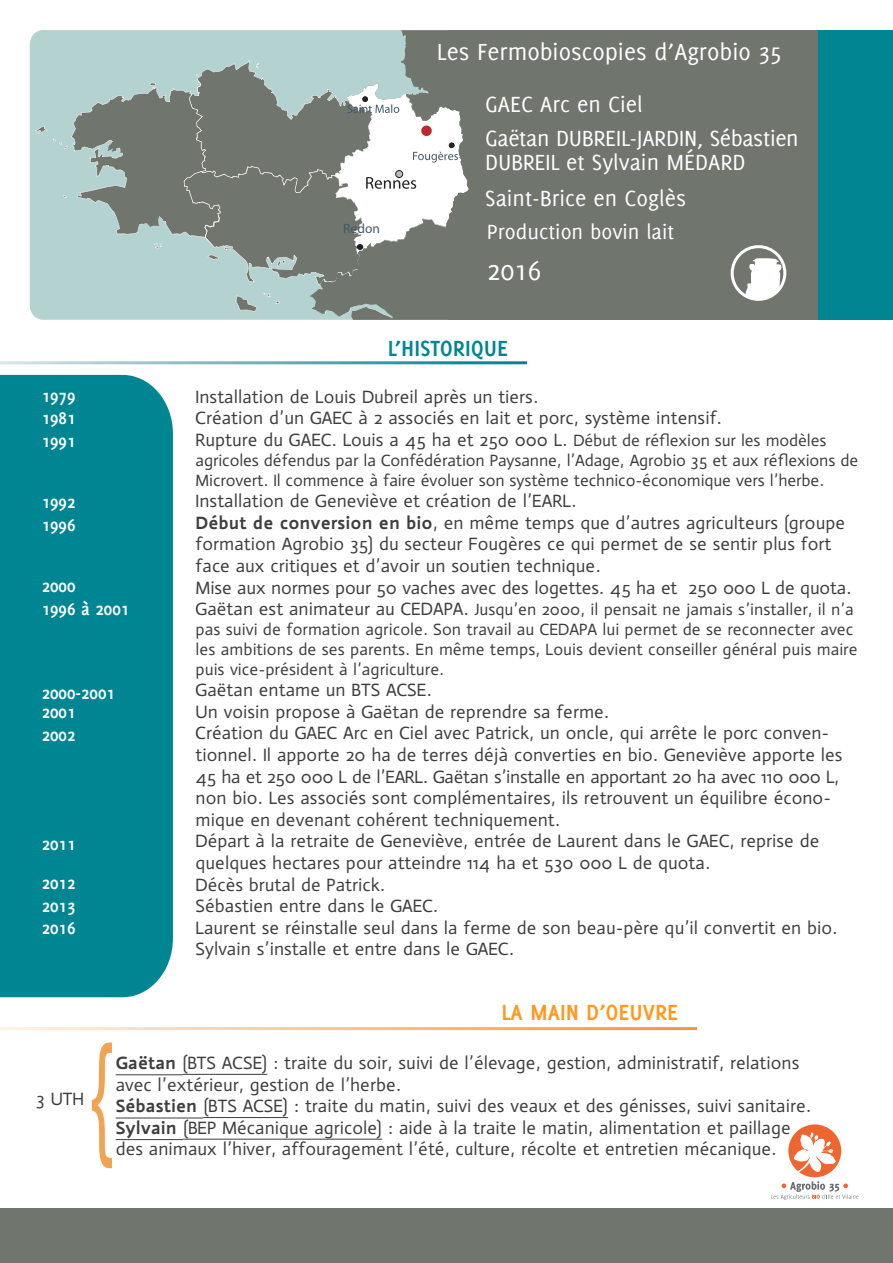
<style>
.page{position:relative;width:893px;height:1263px;background:#fff}
.page>*{position:absolute;margin:0;border:0;box-sizing:border-box;transform-origin:0 0}
.t1{font:30px "Myriad Pro";color:#fff}
.t2{font:30px "Delicious";color:#fff}
.t3{font:25.5px "Delicious";color:#fff}
.t4{font:24px/24px "Delicious";color:#fff}
.t5{font:700 24px "Delicious";color:#ff9821}
.t6{font:700 24px "Delicious";color:#008592}
.t7{font:22.5px "Delicious";color:#fff}
.t8{font:700 18.75px "Delicious";color:#fff}
.t9{font:18px/21.6px "actor";color:#3e3e3f}
.t10{font:16.5px/19.8px "actor";color:#3e3e3f}
.t11{font:13.5px "Myriad";color:#435869}
.s1{font-size:16.5px}
.s2{font-weight:700}
.s3{font-size:18px}
</style>
<div class="page">
<div style="left:0;top:375px;width:173px;height:622px;background:#008592"></div>
<svg style="left:771px;top:1124px;width:87px;height:76px"></svg>
<div style="left:0;top:1209px;width:893px;height:54px;background:#70756e"></div>
<svg style="left:92px;top:1042px;width:20px;height:126px"></svg>
<hr style="left:116px;top:1074px;width:67px;height:1px;background:#3e3e3f">
<hr style="left:183px;top:1074px;width:84px;height:1px;background:#3e3e3f">
<hr style="left:116px;top:1117px;width:87px;height:1px;background:#3e3e3f">
<hr style="left:203px;top:1117px;width:85px;height:1px;background:#3e3e3f">
<hr style="left:116px;top:1139px;width:67px;height:1px;background:#3e3e3f">
<hr style="left:183px;top:1139px;width:199px;height:1px;background:#3e3e3f">
<div style="left:30px;top:30px;width:280px;height:290px;background:#b4d2d0"></div>
<div style="left:448px;top:30px;width:445px;height:289px;background:#70756e"></div>
<svg style="left:310px;top:30px;width:163px;height:290px;fill:#70756e"></svg>
<div style="left:818px;top:30px;width:75px;height:289px;background:#008592"></div>
<svg style="left:35px;top:60px;width:434px;height:252px;background:#9ba8a4"></svg>
<div style="left:420px;top:125px;width:12px;height:12px;background:#bd272e;border-radius:50%"></div>
<div style="left:420px;top:124px;width:13px;height:14px;border:2px solid #fff;border-radius:50%"></div>
<svg style="left:731px;top:245px;width:55px;height:56px"></svg>
<p class="t3" style="left:437px;top:37px;width:346px">Les Fermobioscopies d’Agrobio 35</p>
<p class="t4" style="left:485px;top:92px;width:159px">GAEC Arc en Ciel</p>
<p class="t4" style="left:485px;top:126px;width:315px">Gaëtan DUBREIL-JARDIN, Sébastien<br>DUBREIL et Sylvain MÉDARD</p>
<p class="t8" style="left:42px;top:385px;width:35px">1979</p>
<p class="t8" style="left:42px;top:407px;width:35px">1981</p>
<p class="t8" style="left:42px;top:430px;width:35px">1991</p>
<p class="t8" style="left:42px;top:491px;width:35px">1992</p>
<p class="t8" style="left:42px;top:514px;width:35px">1996</p>
<p class="t8" style="left:42px;top:575px;width:35px">2000</p>
<p class="t8" style="left:42px;top:598px;width:89px">1996 à 2001</p>
<p class="t8" style="left:42px;top:682px;width:75px">2000-2001</p>
<p class="t8" style="left:42px;top:701px;width:35px">2001</p>
<p class="t8" style="left:42px;top:724px;width:35px">2002</p>
<p class="t8" style="left:42px;top:833px;width:35px">2011</p>
<p class="t8" style="left:42px;top:872px;width:35px">2012</p>
<p class="t8" style="left:42px;top:895px;width:35px">2013</p>
<p class="t8" style="left:42px;top:917px;width:35px">2016</p>
<p class="t11" style="left:343px;top:222px;width:38px">R edon</p>
<p class="t4" style="left:485px;top:186px;width:202px">Saint-Brice en Coglès</p>
<p class="t7" style="left:487px;top:219px;width:189px">Production bovin lait</p>
<p class="t2" style="left:487px;top:253px;width:55px">2016</p>
<p class="t1" style="left:519px;top:250px;width:58px">2011</p>
<p class="t6" style="left:388px;top:335px;width:122px">L’HISTORIQUE</p>
<p class="t9" style="left:196px;top:386px;width:344px">Installation de Louis Dubreil après un tiers.</p>
<p class="t9" style="left:196px;top:407px;width:528px">Création d’un GAEC à 2 associés en lait et porc, système intensif.</p>
<p class="t9" style="left:196px;top:429px;width:632px">Rupture du GAEC. Louis a 45 ha et 250 000 L. <span class="s1">Début de réflexion sur les modèles</span></p>
<p class="t10" style="left:196px;top:450px;width:664px">agricoles défendus par la Confédération Paysanne, l’Adage, Agrobio 35 et aux réflexions de<br>Microvert. Il commence à faire évoluer son système technico-économique vers l’herbe.</p>
<p class="t9" style="left:196px;top:490px;width:382px">Installation de Geneviève et création de l’EARL.</p>
<p class="t9" style="left:196px;top:512px;width:651px"><span class="s2">Début de conversion en bio</span>, en même temps que d’autres agriculteurs (groupe formation Agrobio 35) du secteur Fougères ce qui permet de se sentir plus fort face aux critiques et d’avoir un soutien technique.</p>
<p class="t9" style="left:196px;top:577px;width:657px">Mise aux normes pour 50 vaches avec des logettes. 45 ha et 250 000 L de quota.</p>
<p class="t10" style="left:196px;top:600px;width:664px"><span class="s3">Gaëtan est animateur au CEDAPA.</span> Jusqu’en 2000, il pensait ne jamais s’installer, il n’a pas suivi de formation agricole. Son travail au CEDAPA lui permet de se reconnecter avec les ambitions de ses parents. En même temps, Louis devient conseiller général puis maire puis vice-président à l’agriculture.</p>
<p class="t9" style="left:196px;top:679px;width:238px">Gaëtan entame un BTS ACSE.</p>
<p class="t9" style="left:196px;top:701px;width:415px">Un voisin propose à Gaëtan de reprendre sa ferme.</p>
<p class="t9" style="left:196px;top:722px;width:648px">Création du GAEC Arc en Ciel avec Patrick, un oncle, qui arrête le porc conven&shy;tionnel. Il apporte 20 ha de terres déjà converties en bio. Geneviève apporte les 45 ha et 250 000 L de l’EARL. Gaëtan s’installe en apportant 20 ha avec 110 000 L, non bio. Les associés sont complémentaires, ils retrouvent un équilibre écono&shy;mique en devenant cohérent techniquement.</p>
<p class="t9" style="left:196px;top:830px;width:625px">Départ à la retraite de Geneviève, entrée de Laurent dans le GAEC, reprise de quelques hectares pour atteindre 114 ha et 530 000 L de quota.</p>
<p class="t9" style="left:196px;top:874px;width:191px">Décès brutal de Patrick.</p>
<p class="t9" style="left:196px;top:895px;width:244px">Sébastien entre dans le GAEC.</p>
<p class="t9" style="left:196px;top:917px;width:643px">Laurent se réinstalle seul dans la ferme de son beau-père qu’il convertit en bio.<br>Sylvain s’installe et entre dans le GAEC.</p>
<p class="t5" style="left:501px;top:999px;width:178px">LA MAIN D’OEUVRE</p>
<p class="t9" style="left:36px;top:1088px;width:49px">3 UTH</p>
<p class="t9" style="left:116px;top:1052px;width:685px"><span class="s2">Gaëtan</span> (BTS ACSE) : traite du soir, suivi de l’élevage, gestion, administratif, relations avec l’extérieur, gestion de l’herbe.</p>
<p class="t9" style="left:116px;top:1095px;width:697px"><span class="s2">Sébastien</span> (BTS ACSE) : traite du matin, suivi des veaux et des génisses, suivi sanitaire.</p>
<p class="t9" style="left:116px;top:1117px;width:677px"><span class="s2">Sylvain</span> (BEP Mécanique agricole) : aide à la traite le matin, alimentation et paillage des animaux l’hiver, affouragement l’été, culture, récolte et entretien mécanique.</p>
</div>
